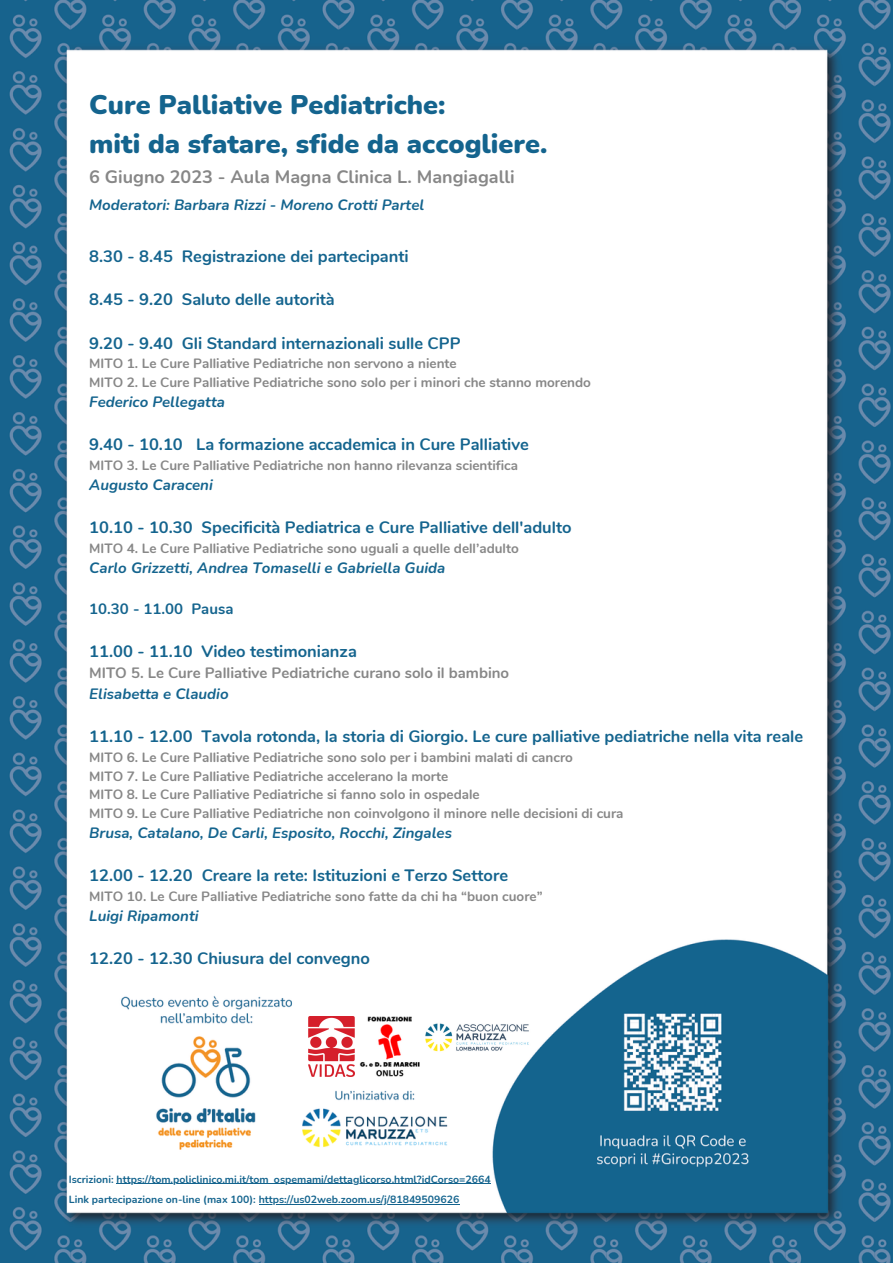
<style>
.page{position:relative;width:893px;height:1264px;background:#fff}
.page>*{position:absolute;margin:0;border:0;box-sizing:border-box;transform-origin:0 0}
.t1{font:900 27px "Nunito";color:#14648e}
.t2{font:700 18px "Nunito";color:#878787}
.t3{font:700 16.5px "Nunito";color:#14648e}
.t4{font:italic 700 15px "Nunito";color:#14648e}
.t5{font:700 15px "Nunito";color:#878787}
.t6{font:700 15px "Nunito";color:#14648e}
.t7{font:700 13.5px "Nunito";color:#878787}
.t8{font:700 10.5px "Nunito";color:#14648e}
</style>
<div class="page">
<img style="left:0;top:0;width:892px;height:1262px">
<img style="left:308px;top:1016px;width:46px;height:60px">
<img style="left:359px;top:1016px;width:60px;height:60px">
<img style="left:425px;top:1016px;width:105px;height:39px">
<hr style="left:116px;top:1183px;width:374px;height:1px;background:#14648e">
<hr style="left:259px;top:1203px;width:200px;height:1px;background:#14648e">
<p class="t1" style="left:89px;top:87px;width:358px">Cure Palliative Pediatriche:</p>
<p class="t1" style="left:89px;top:125px;width:460px">miti da sfatare, sfide da accogliere.</p>
<p class="t2" style="left:89px;top:164px;width:427px">6 Giugno 2023 - Aula Magna Clinica L. Mangiagalli</p>
<p class="t4" style="left:89px;top:195px;width:336px">Moderatori: Barbara Rizzi - Moreno Crotti Partel</p>
<p class="t3" style="left:89px;top:245px;width:321px">8.30 - 8.45 Registrazione dei partecipanti</p>
<p class="t3" style="left:89px;top:288px;width:247px">8.45 - 9.20 Saluto delle autorità</p>
<p class="t3" style="left:89px;top:332px;width:373px">9.20 - 9.40 Gli Standard internazionali sulle CPP</p>
<p class="t7" style="left:89px;top:355px;width:369px">MITO 1. Le Cure Palliative Pediatriche non servono a niente</p>
<p class="t7" style="left:89px;top:373px;width:503px">MITO 2. Le Cure Palliative Pediatriche sono solo per i minori che stanno morendo</p>
<p class="t4" style="left:89px;top:392px;width:137px">Federico Pellegatta</p>
<p class="t3" style="left:89px;top:433px;width:441px">9.40 - 10.10 La formazione accademica in Cure Palliative</p>
<p class="t7" style="left:89px;top:456px;width:430px">MITO 3. Le Cure Palliative Pediatriche non hanno rilevanza scientifica</p>
<p class="t4" style="left:89px;top:475px;width:125px">Augusto Caraceni</p>
<p class="t3" style="left:89px;top:516px;width:484px">10.10 - 10.30 Specificità Pediatrica e Cure Palliative dell'adulto</p>
<p class="t7" style="left:89px;top:539px;width:431px">MITO 4. Le Cure Palliative Pediatriche sono uguali a quelle dell’adulto</p>
<p class="t4" style="left:89px;top:557px;width:357px">Carlo Grizzetti, Andrea Tomaselli e Gabriella Guida</p>
<p class="t6" style="left:89px;top:599px;width:146px">10.30 - 11.00 Pausa</p>
<p class="t3" style="left:89px;top:640px;width:269px">11.00 - 11.10 Video testimonianza</p>
<p class="t5" style="left:89px;top:663px;width:421px">MITO 5. Le Cure Palliative Pediatriche curano solo il bambino</p>
<p class="t4" style="left:89px;top:683px;width:141px">Elisabetta e Claudio</p>
<p class="t3" style="left:89px;top:725px;width:715px">11.10 - 12.00 Tavola rotonda, la storia di Giorgio. Le cure palliative pediatriche nella vita reale</p>
<p class="t7" style="left:89px;top:748px;width:485px">MITO 6. Le Cure Palliative Pediatriche sono solo per i bambini malati di cancro</p>
<p class="t7" style="left:89px;top:766px;width:360px">MITO 7. Le Cure Palliative Pediatriche accelerano la morte</p>
<p class="t7" style="left:89px;top:785px;width:392px">MITO 8. Le Cure Palliative Pediatriche si fanno solo in ospedale</p>
<p class="t7" style="left:89px;top:804px;width:535px">MITO 9. Le Cure Palliative Pediatriche non coinvolgono il minore nelle decisioni di cura</p>
<p class="t4" style="left:89px;top:822px;width:364px">Brusa, Catalano, De Carli, Esposito, Rocchi, Zingales</p>
<p class="t3" style="left:89px;top:864px;width:420px">12.00 - 12.20 Creare la rete: Istituzioni e Terzo Settore</p>
<p class="t7" style="left:89px;top:887px;width:455px">MITO 10. Le Cure Palliative Pediatriche sono fatte da chi ha “buon cuore”</p>
<p class="t4" style="left:89px;top:905px;width:111px">Luigi Ripamonti</p>
<p class="t3" style="left:89px;top:947px;width:282px">12.20 - 12.30 Chiusura del convegno</p>
<p class="t8" style="left:69px;top:1171px;width:423px">Iscrizioni: https://tom.policlinico.mi.it/tom_ospemami/dettaglicorso.html?idCorso=2664</p>
<p class="t8" style="left:69px;top:1192px;width:392px">Link partecipazione on-line (max 100): https://us02web.zoom.us/j/81849509626</p>
</div>
